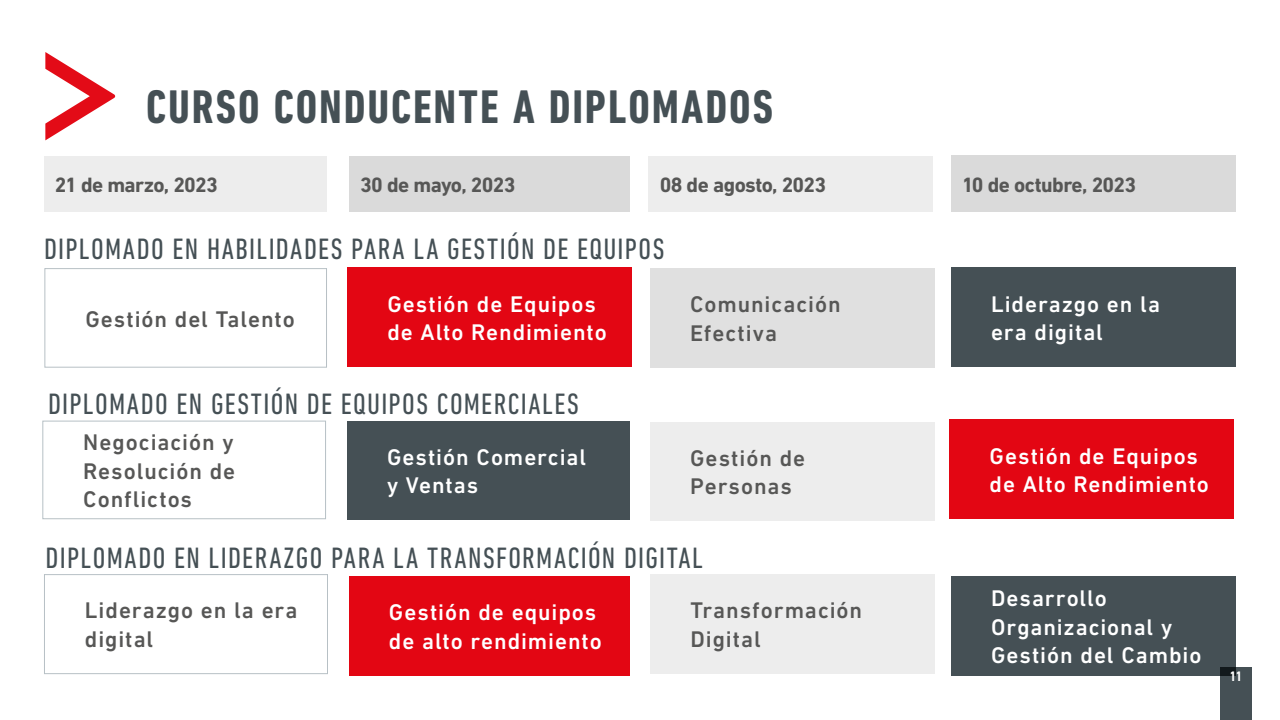
<style>
.page{position:relative;width:1280px;height:720px;background:#fff}
.page>*{position:absolute;margin:0;border:0;box-sizing:border-box;transform-origin:0 0}
.t1{font:700 condensed 48px "DIN Next LT Pro";letter-spacing:.04em;color:#455055}
.t2{font:condensed 30px "DIN Next LT Pro";letter-spacing:.045em;color:#455055}
.t3{font:500 23px/28.8px "DIN Next LT Pro";letter-spacing:.04em;color:#fff}
.t4{font:500 23px/28.8px "DIN Next LT Pro";letter-spacing:.04em;color:#575756}
.t5{font:700 21.1px "DIN Next LT Pro";letter-spacing:-.035em;color:#575756}
.t6{font:700 condensed 14px "DIN Next LT Pro";color:#fff}
</style>
<div class="page">
<div style="left:44px;top:157px;width:283px;height:55px;background:#ededed"></div>
<div style="left:349px;top:157px;width:281px;height:55px;background:#dadada"></div>
<div style="left:649px;top:157px;width:284px;height:55px;background:#ededed"></div>
<div style="left:951px;top:156px;width:285px;height:56px;background:#dadada"></div>
<svg style="left:45px;top:52px;width:70px;height:88px"></svg>
<div style="left:650px;top:268px;width:284px;height:100px;background:#e0e0e0"></div>
<div style="left:44px;top:268px;width:283px;height:100px;border:1px solid #b7c0c5"></div>
<div style="left:951px;top:268px;width:285px;height:99px;background:#455055"></div>
<div style="left:347px;top:268px;width:285px;height:99px;background:#e30613"></div>
<div style="left:950px;top:420px;width:284px;height:99px;background:#e30613"></div>
<div style="left:347px;top:421px;width:283px;height:99px;background:#455055"></div>
<div style="left:42px;top:421px;width:284px;height:98px;border:1px solid #b7c0c5"></div>
<div style="left:650px;top:422px;width:285px;height:99px;background:#ededed"></div>
<div style="left:951px;top:576px;width:285px;height:100px;background:#455055"></div>
<div style="left:349px;top:576px;width:281px;height:100px;background:#e30613"></div>
<div style="left:44px;top:574px;width:284px;height:100px;border:1px solid #b7c0c5"></div>
<div style="left:650px;top:574px;width:285px;height:100px;background:#ededed"></div>
<div style="left:1221px;top:667px;width:31px;height:53px;background:#455055"></div>
<h1 class="t1" style="left:146px;top:80px;width:628px">CURSO CONDUCENTE A DIPLOMADOS</h1>
<p class="t5" style="left:55px;top:173px;width:164px">21 de marzo, 2023</p>
<p class="t5" style="left:360px;top:173px;width:157px">30 de mayo, 2023</p>
<p class="t5" style="left:660px;top:173px;width:168px">08 de agosto, 2023</p>
<p class="t5" style="left:962px;top:172px;width:176px">10 de octubre, 2023</p>
<h2 class="t2" style="left:44px;top:232px;width:622px">DIPLOMADO EN HABILIDADES PARA LA GESTIÓN DE EQUIPOS</h2>
<p class="t4" style="left:690px;top:290px;width:152px">Comunicación<br>Efectiva</p>
<p class="t3" style="left:387px;top:289px;width:221px">Gestión de Equipos de Alto Rendimiento</p>
<p class="t3" style="left:991px;top:289px;width:171px">Liderazgo en la era digital</p>
<p class="t4" style="left:85px;top:304px;width:211px">Gestión del Talento</p>
<h2 class="t2" style="left:48px;top:387px;width:532px">DIPLOMADO EN GESTIÓN DE EQUIPOS COMERCIALES</h2>
<p class="t4" style="left:83px;top:427px;width:154px;text-align:justify">Negociación y Resolución de Conflictos</p>
<p class="t3" style="left:387px;top:442px;width:201px">Gestión Comercial y Ventas</p>
<p class="t4" style="left:690px;top:443px;width:117px">Gestión de<br>Personas</p>
<h2 class="t2" style="left:46px;top:541px;width:659px">DIPLOMADO EN LIDERAZGO PARA LA TRANSFORMACIÓN DIGITAL</h2>
<p class="t3" style="left:389px;top:598px;width:214px">Gestión de equipos de alto rendimiento</p>
<p class="t4" style="left:85px;top:596px;width:214px">Liderazgo en la era digital</p>
<p class="t4" style="left:690px;top:596px;width:173px">Transformación<br>Digital</p>
<p class="t3" style="left:990px;top:441px;width:221px">Gestión de Equipos de Alto Rendimiento</p>
<p class="t3" style="left:991px;top:583px;width:212px">Desarrollo<br>Organizacional y<br>Gestión del Cambio</p>
<p class="t6" style="left:1230px;top:669px;width:13px">11</p>
</div>
